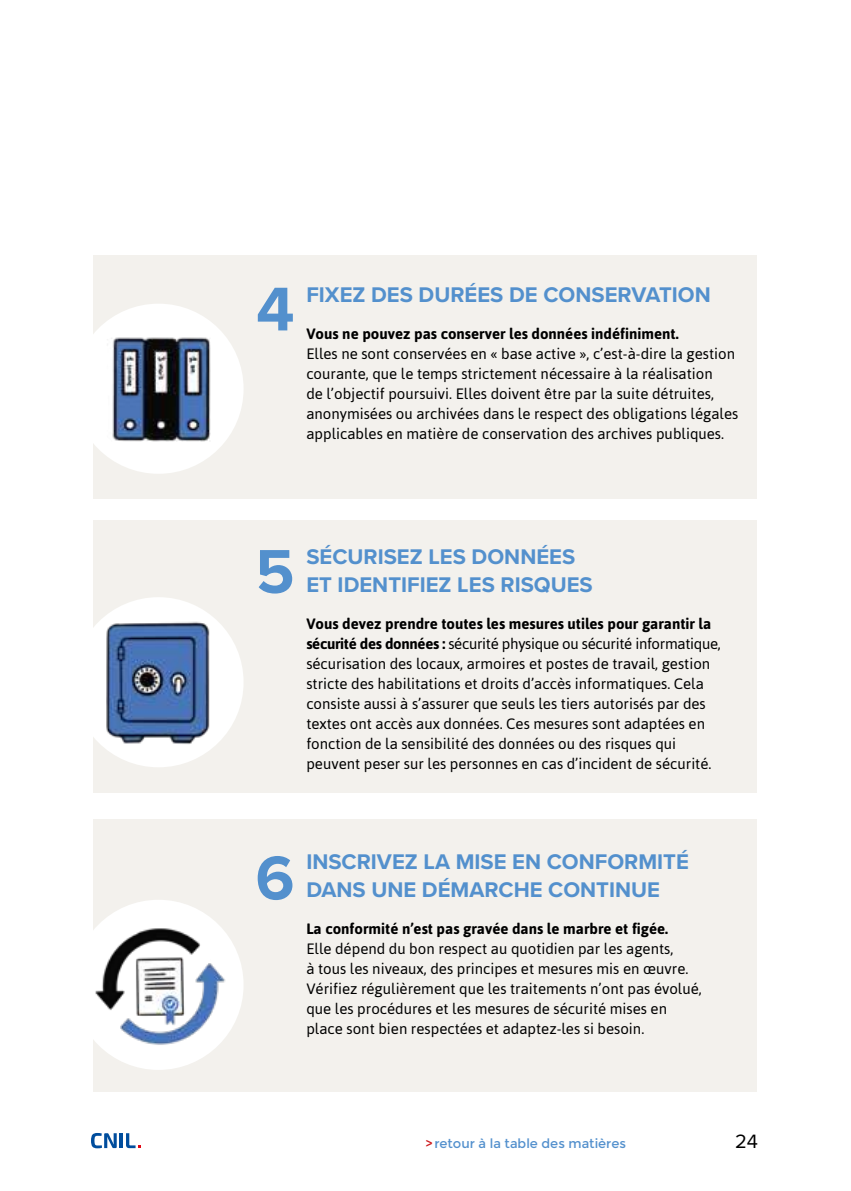
<style>
.page{position:relative;width:851px;height:1191px;background:#fff}
.page>*{position:absolute;margin:0;border:0;box-sizing:border-box;transform-origin:0 0}
.t1{font:700 64px "Proxima Nova";color:#5390cd}
.t2{font:700 22px "Proxima Nova";color:#5390cd}
.t3{font:20px "Proxima Nova";color:#000}
.t4{font:15px/20px "Asap";color:#000}
.t5{font:700 15px "Asap";color:#000}
.t6{font:13px "Montserrat";color:#5390cd}
.s1{font-weight:700}
.s2{font-size:12px;color:#cd171a}
</style>
<div class="page">
<svg style="left:91px;top:1133px;width:26px;height:15px"></svg>
<hr style="left:120px;top:1133px;width:3px;height:15px;background:#004d9d">
<svg style="left:126px;top:1133px;width:15px;height:15px"></svg>
<div style="left:93px;top:255px;width:663px;height:244px;background:#f3f1ed"></div>
<div style="left:73px;top:304px;width:170px;height:170px;background:#fff;border-radius:50%"></div>
<img style="left:94px;top:332px;width:144px;height:142px">
<div style="left:93px;top:521px;width:663px;height:272px;background:#f3f1ed"></div>
<div style="left:73px;top:597px;width:170px;height:170px;background:#fff;border-radius:50%"></div>
<img style="left:94px;top:597px;width:149px;height:152px">
<div style="left:93px;top:819px;width:663px;height:273px;background:#f3f1ed"></div>
<div style="left:73px;top:899px;width:170px;height:171px;background:#fff;border-radius:50%"></div>
<img style="left:93px;top:914px;width:150px;height:138px">
<h1 class="t1" style="left:256px;top:261px;width:40px">4</h1>
<h2 class="t2" style="left:306px;top:278px;width:406px">FIXEZ DES DURÉES DE CONSERVATION</h2>
<p class="t5" style="left:306px;top:324px;width:374px">Vous ne pouvez pas conserver les données indéfiniment.</p>
<p class="t4" style="left:306px;top:343px;width:433px">Elles ne sont conservées en « base active », c’est-à-dire la gestion courante, que le temps strictement nécessaire à la réalisation<br>de l’objectif poursuivi. Elles doivent être par la suite détruites, anonymisées ou archivées dans le respect des obligations légales applicables en matière de conservation des archives publiques.</p>
<h1 class="t1" style="left:255px;top:524px;width:40px">5</h1>
<h2 class="t2" style="left:306px;top:540px;width:270px">SÉCURISEZ LES DONNÉES</h2>
<h2 class="t2" style="left:306px;top:568px;width:288px">ET IDENTIFIEZ LES RISQUES</h2>
<p class="t4" style="left:306px;top:613px;width:416px"><span class="s1">Vous devez prendre toutes les mesures utiles pour garantir la sécurité des données :</span> sécurité physique ou sécurité informatique, sécurisation des locaux, armoires et postes de travail, gestion stricte des habilitations et droits d’accès informatiques. Cela consiste aussi à s’assurer que seuls les tiers autorisés par des textes ont accès aux données. Ces mesures sont adaptées en fonction de la sensibilité des données ou des risques qui peuvent peser sur les personnes en cas d’incident de sécurité.</p>
<h1 class="t1" style="left:255px;top:830px;width:40px">6</h1>
<h2 class="t2" style="left:306px;top:845px;width:384px">INSCRIVEZ LA MISE EN CONFORMITÉ</h2>
<h2 class="t2" style="left:306px;top:873px;width:355px">DANS UNE DÉMARCHE CONTINUE</h2>
<p class="t5" style="left:306px;top:919px;width:363px">La conformité n’est pas gravée dans le marbre et figée.</p>
<p class="t4" style="left:306px;top:938px;width:397px">Elle dépend du bon respect au quotidien par les agents,<br>à tous les niveaux, des principes et mesures mis en œuvre.<br>Vérifiez régulièrement que les traitements n’ont pas évolué, que les procédures et les mesures de sécurité mises en place sont bien respectées et adaptez-les si besoin.</p>
<p class="t6" style="left:425px;top:1136px;width:202px"><span class="s2">&gt;</span> retour à la table des matières</p>
<h3 class="t3" style="left:734px;top:1126px;width:24px">24</h3>
</div>
